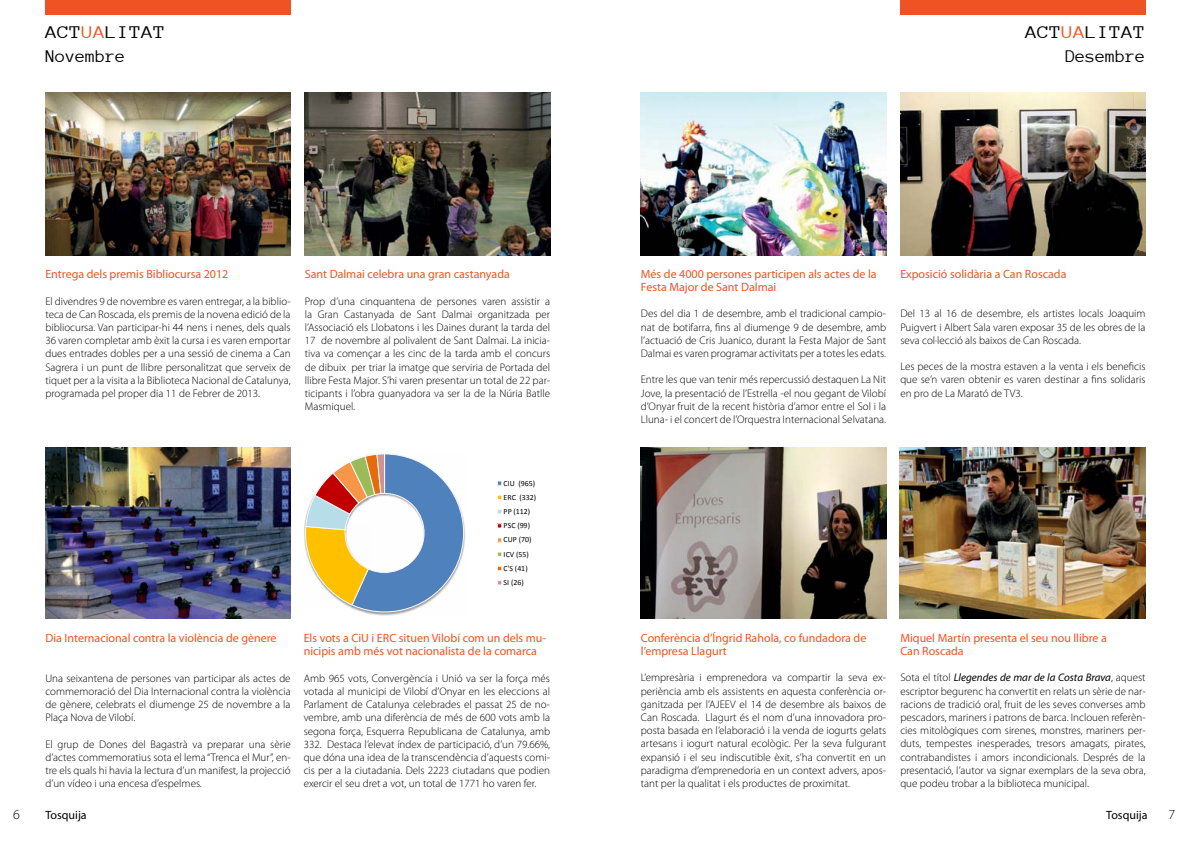
<style>
.page{position:relative;width:1191px;height:842px;background:#fff}
.page>*{position:absolute;margin:0;border:0;box-sizing:border-box;transform-origin:0 0}
.t1{font:15px/24px "Anonymous";color:#000;text-align:right;scale:1.2 1}
.t2{font:300 13.9px "Myriad Pro";color:#000}
.t3{font:12px/13.2px "Myriad Pro";color:#f05323}
.t4{font:12px "Myriad Pro";color:#000}
.t5{font:300 11px/13.2px "Myriad Pro";color:#000;text-align:justify}
.t6{font:7.9px/14.2px "Calibri";color:#000}
.s1{color:#f05323}
.s2{font-weight:400;font-style:italic}
</style>
<div class="page">
<svg style="left:304px;top:454px;width:198px;height:162px"></svg>
<img style="left:45px;top:92px;width:246px;height:164px">
<img style="left:305px;top:92px;width:245px;height:164px">
<img style="left:45px;top:448px;width:246px;height:170px">
<img style="left:899px;top:447px;width:246px;height:171px">
<img style="left:641px;top:92px;width:245px;height:164px">
<img style="left:900px;top:92px;width:245px;height:164px">
<img style="left:641px;top:447px;width:245px;height:171px">
<div style="left:900px;top:0;width:245px;height:15px;background:#f05323"></div>
<div style="left:45px;top:0;width:246px;height:15px;background:#f05323"></div>
<h1 class="t1" style="left:45px;top:21px;width:102px;text-align:left">ACT<span class="s1">UA</span>LITAT<br>Novembre</h1>
<p class="t3" style="left:45px;top:267px;width:184px">Entrega dels premis Bibliocursa 2012</p>
<p class="t5" style="left:45px;top:294px;width:247px">El divendres 9 de novembre es varen entregar, a la biblio&shy;teca de Can Roscada, els premis de la novena edició de la bibliocursa. Van participar-hi 44 nens i nenes, dels quals 36 varen completar amb èxit la cursa i es varen emportar dues entrades dobles per a una sessió de cinema a Can Sagrera i un punt de llibre personalitzat que serveix de tiquet per a la visita a la Biblioteca Nacional de Catalunya, programada pel proper dia 11 de Febrer de 2013.</p>
<p class="t3" style="left:305px;top:267px;width:206px">Sant Dalmai celebra una gran castanyada</p>
<p class="t5" style="left:305px;top:294px;width:247px">Prop d’una cinquantena de persones varen assistir a la Gran Castanyada de Sant Dalmai organitzada per l’Associació els Llobatons i les Daines durant la tarda del 17 de novembre al polivalent de Sant Dalmai. La inicia&shy;tiva va començar a les cinc de la tarda amb el concurs de dibuix per triar la imatge que serviria de Portada del llibre Festa Major. S’hi varen presentar un total de 22 par&shy;ticipants i l’obra guanyadora va ser la de la Núria Batlle Masmiquel.</p>
<p class="t6" style="left:503px;top:476px;width:34px">CIU (965)<br>ERC (332)<br>PP (112)<br>PSC (99)<br>CUP (70)<br>ICV (55)<br>C'S (41)<br>SI (26)</p>
<p class="t3" style="left:45px;top:631px;width:233px">Dia Internacional contra la violència de gènere</p>
<p class="t5" style="left:45px;top:671px;width:247px">Una seixantena de persones van participar als actes de commemoració del Dia Internacional contra la violència de gènere, celebrats el diumenge 25 de novembre a la Plaça Nova de Vilobí.</p>
<p class="t5" style="left:45px;top:737px;width:247px">El grup de Dones del Bagastrà va preparar una sèrie d’actes commemoratius sota el lema “Trenca el Mur”, en&shy;tre els quals hi havia la lectura d’un manifest, la projecció d’un vídeo i una encesa d’espelmes.</p>
<p class="t3" style="left:304px;top:631px;width:244px">Els vots a CiU i ERC situen Vilobí com un dels mu&shy;nicipis amb més vot nacionalista de la comarca</p>
<p class="t5" style="left:304px;top:671px;width:248px">Amb 965 vots, Convergència i Unió va ser la força més votada al municipi de Vilobí d’Onyar en les eleccions al Parlament de Catalunya celebrades el passat 25 de no&shy;vembre, amb una diferència de més de 600 vots amb la segona força, Esquerra Republicana de Catalunya, amb 332. Destaca l’elevat índex de participació, d’un 79.66%, que dóna una idea de la transcendència d’aquests comi&shy;cis per a la ciutadania. Dels 2223 ciutadans que podien exercir el seu dret a vot, un total de 1771 ho varen fer.</p>
<h1 class="t1" style="left:1025px;top:21px;width:102px">ACT<span class="s1">UA</span>LITAT<br>Desembre</h1>
<p class="t3" style="left:641px;top:267px;width:237px">Més de 4000 persones participen als actes de la<br>Festa Major de Sant Dalmai</p>
<p class="t5" style="left:641px;top:307px;width:247px">Des del dia 1 de desembre, amb el tradicional campio&shy;nat de botifarra, fins al diumenge 9 de desembre, amb l’actuació de Cris Juanico, durant la Festa Major de Sant Dalmai es varen programar activitats per a totes les edats.</p>
<p class="t5" style="left:641px;top:373px;width:247px">Entre les que van tenir més repercussió destaquen La Nit Jove, la presentació de l’Estrella -el nou gegant de Vilobí d’Onyar fruit de la recent història d’amor entre el Sol i la Lluna- i el concert de l’Orquestra Internacional Selvatana.</p>
<p class="t3" style="left:900px;top:267px;width:168px">Exposició solidària a Can Roscada</p>
<p class="t5" style="left:900px;top:307px;width:247px">Del 13 al 16 de desembre, els artistes locals Joaquim Puigvert i Albert Sala varen exposar 35 de les obres de la seva col·lecció als baixos de Can Roscada.</p>
<p class="t5" style="left:900px;top:360px;width:247px">Les peces de la mostra estaven a la venta i els beneficis que se’n varen obtenir es varen destinar a fins solidaris en pro de La Marató de TV3.</p>
<p class="t3" style="left:641px;top:631px;width:227px">Conferència d’Íngrid Rahola, co fundadora de l’empresa Llagurt</p>
<p class="t5" style="left:641px;top:671px;width:247px">L’empresària i emprenedora va compartir la seva ex&shy;periència amb els assistents en aquesta conferència or&shy;ganitzada per l’AJEEV el 14 de desembre als baixos de Can Roscada. Llagurt és el nom d’una innovadora pro&shy;posta basada en l’elaboració i la venda de iogurts gelats artesans i iogurt natural ecològic. Per la seva fulgurant expansió i el seu indiscutible èxit, s’ha convertit en un paradigma d’emprenedoria en un context advers, apos&shy;tant per la qualitat i els productes de proximitat.</p>
<p class="t3" style="left:900px;top:631px;width:208px">Miquel Martín presenta el seu nou llibre a<br>Can Roscada</p>
<p class="t5" style="left:900px;top:671px;width:247px">Sota el títol <span class="s2">Llegendes de mar de la Costa Brava</span>, aquest escriptor begurenc ha convertit en relats un sèrie de nar&shy;racions de tradició oral, fruit de les seves converses amb pescadors, mariners i patrons de barca. Inclouen referèn&shy;cies mitològiques com sirenes, monstres, mariners per&shy;duts, tempestes inesperades, tresors amagats, pirates, contrabandistes i amors incondicionals. Després de la presentació, l’autor va signar exemplars de la seva obra, que podeu trobar a la biblioteca municipal.</p>
<p class="t2" style="left:13px;top:806px;width:8px">6</p>
<p class="t4" style="left:45px;top:807px;width:43px">Tosquija</p>
<p class="t4" style="left:1106px;top:807px;width:43px">Tosquija</p>
<p class="t2" style="left:1168px;top:806px;width:8px">7</p>
</div>
